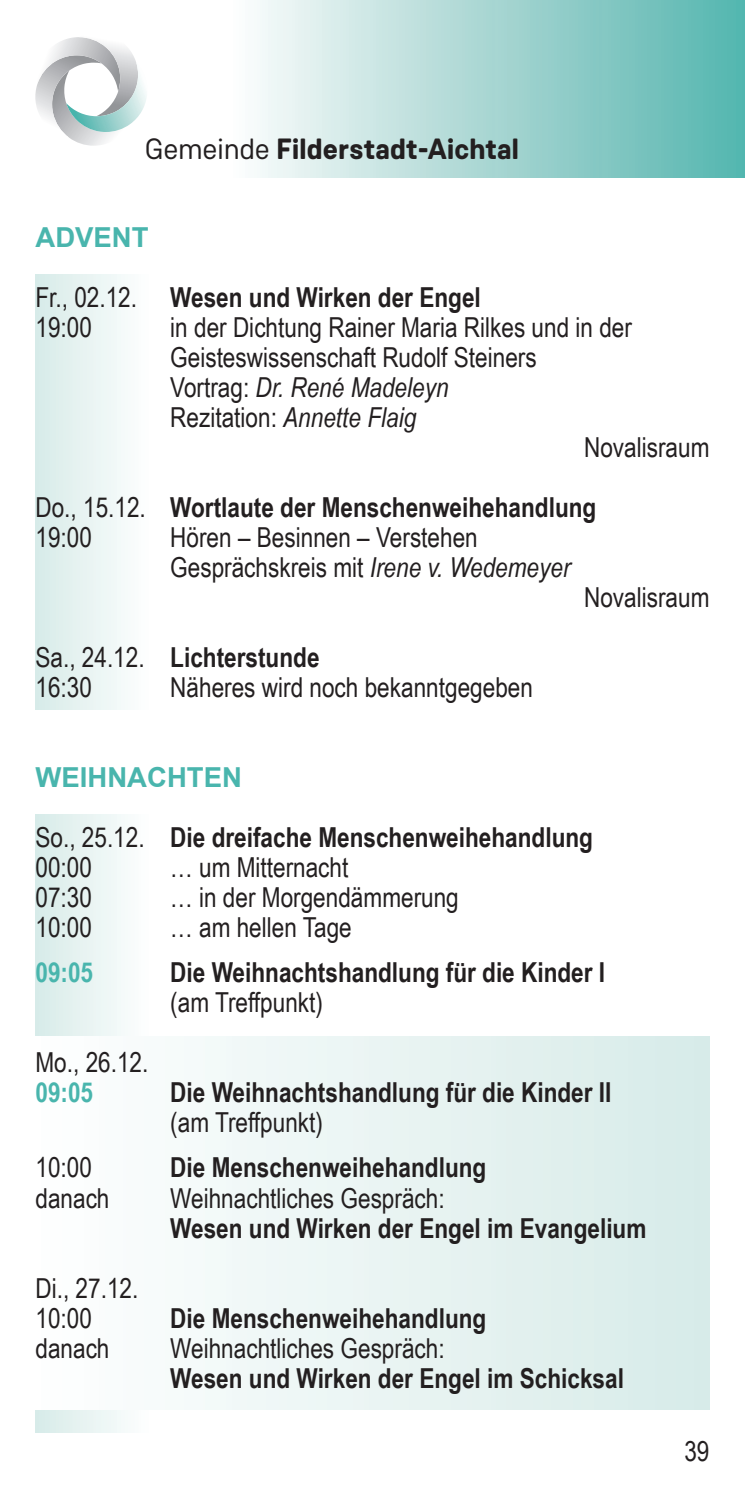
<style>
.page{position:relative;width:745px;height:1489px;background:#fff}
.page>*{position:absolute;margin:0;border:0;box-sizing:border-box;transform-origin:0 0}
.t1{font:700 29.25px "Weissenhof Grotesk";color:#231f20}
.t2{font:27.5px/30px "Arial Narrow";color:#231f20}
.t3{font:700 27.5px/30px "Arial Narrow";color:#231f20}
.t4{font:italic 27.5px "Arial Narrow";color:#231f20}
.t5{font:700 27.5px "Arial";color:#49b5ad}
.t6{font:700 27.5px "Arial Narrow";color:#49b5ad}
.s1{font-weight:400}
.s2{font-style:normal}
.s3{font-style:italic}
.s4{font-weight:700}
</style>
<div class="page">
<div style="left:35px;top:213px;width:114px;height:1218px;background:linear-gradient(to right,#d7ebe8,#fdfefe)"></div>
<div style="left:35px;top:1036px;width:674px;height:372px;background:linear-gradient(to right,#feffff,#d7ebe9)"></div>
<div style="left:35px;top:170px;width:674px;height:104px;background:#fff"></div>
<div style="left:35px;top:710px;width:674px;height:104px;background:#fff"></div>
<svg style="left:260px;top:0;width:484px;height:177px;background:#a3d5d1"></svg>
<svg style="left:35px;top:37px;width:111px;height:109px"></svg>
<img style="left:66px;top:103px;width:64px;height:29px">
<img style="left:96px;top:62px;width:42px;height:54px">
<p class="t1" style="left:145px;top:131px;width:375px"><span class="s1">Gemeinde</span> Filderstadt-Aichtal</p>
<p class="t5" style="left:35px;top:218px;width:115px">ADVENT</p>
<p class="t3" style="left:35px;top:281px;width:446px"><span class="s1">Fr., 02.12.</span> Wesen und Wirken der Engel<br><span class="s1">19:00</span></p>
<p class="t2" style="left:170px;top:311px;width:463px">in der Dichtung Rainer Maria Rilkes und in der</p>
<p class="t2" style="left:170px;top:341px;width:367px">Geisteswissenschaft Rudolf Steiners</p>
<p class="t4" style="left:170px;top:368px;width:279px"><span class="s2">Vortrag:</span> Dr. René Madeleyn</p>
<p class="t4" style="left:170px;top:398px;width:247px"><span class="s2">Rezitation:</span> Annette Flaig</p>
<p class="t2" style="left:583px;top:431px;width:127px">Novalisraum</p>
<p class="t3" style="left:35px;top:491px;width:562px"><span class="s1">Do., 15.12.</span> Wortlaute der Menschenweihehandlung<br><span class="s1">19:00</span></p>
<p class="t2" style="left:170px;top:521px;width:401px">Hören – Besinnen – Verstehen<br>Gesprächskreis mit <span class="s3">Irene v. Wedemeyer</span></p>
<p class="t2" style="left:35px;top:641px;width:285px">Sa., 24.12. <span class="s4">Lichterstunde<br></span>16:30</p>
<p class="t2" style="left:170px;top:671px;width:364px">Näheres wird noch bekanntgegeben</p>
<p class="t2" style="left:583px;top:581px;width:127px">Novalisraum</p>
<p class="t5" style="left:35px;top:758px;width:208px">WEIHNACHTEN</p>
<p class="t3" style="left:35px;top:821px;width:558px"><span class="s1">So., 25.12.</span> Die dreifache Menschenweihehandlung<br><span class="s1">00:00</span></p>
<p class="t2" style="left:170px;top:851px;width:179px">… um Mitternacht</p>
<p class="t2" style="left:35px;top:881px;width:58px">07:30</p>
<p class="t2" style="left:170px;top:881px;width:290px">… in der Morgendämmerung</p>
<p class="t2" style="left:35px;top:911px;width:58px">10:00</p>
<p class="t2" style="left:170px;top:911px;width:183px">… am hellen Tage</p>
<p class="t6" style="left:35px;top:951px;width:59px">09:05</p>
<p class="t3" style="left:170px;top:956px;width:436px">Die Weihnachtshandlung für die Kinder I</p>
<p class="t2" style="left:170px;top:986px;width:154px">(am Treffpunkt)</p>
<p class="t2" style="left:35px;top:1046px;width:114px">Mo., 26.12.</p>
<p class="t6" style="left:35px;top:1071px;width:59px">09:05</p>
<p class="t3" style="left:170px;top:1076px;width:442px">Die Weihnachtshandlung für die Kinder II</p>
<p class="t2" style="left:170px;top:1106px;width:154px">(am Treffpunkt)</p>
<p class="t2" style="left:35px;top:1151px;width:58px">10:00</p>
<p class="t3" style="left:170px;top:1151px;width:317px">Die Menschenweihehandlung</p>
<p class="t2" style="left:35px;top:1181px;width:75px">danach</p>
<p class="t2" style="left:170px;top:1181px;width:276px">Weihnachtliches Gespräch:</p>
<p class="t3" style="left:170px;top:1211px;width:477px">Wesen und Wirken der Engel im Evangelium</p>
<p class="t2" style="left:35px;top:1271px;width:104px">Di., 27.12.<br>10:00</p>
<p class="t3" style="left:170px;top:1301px;width:317px">Die Menschenweihehandlung</p>
<p class="t2" style="left:35px;top:1331px;width:75px">danach</p>
<p class="t2" style="left:170px;top:1331px;width:276px">Weihnachtliches Gespräch:</p>
<p class="t3" style="left:170px;top:1361px;width:455px">Wesen und Wirken der Engel im Schicksal</p>
<p class="t2" style="left:684px;top:1434px;width:27px">39</p>
</div>
